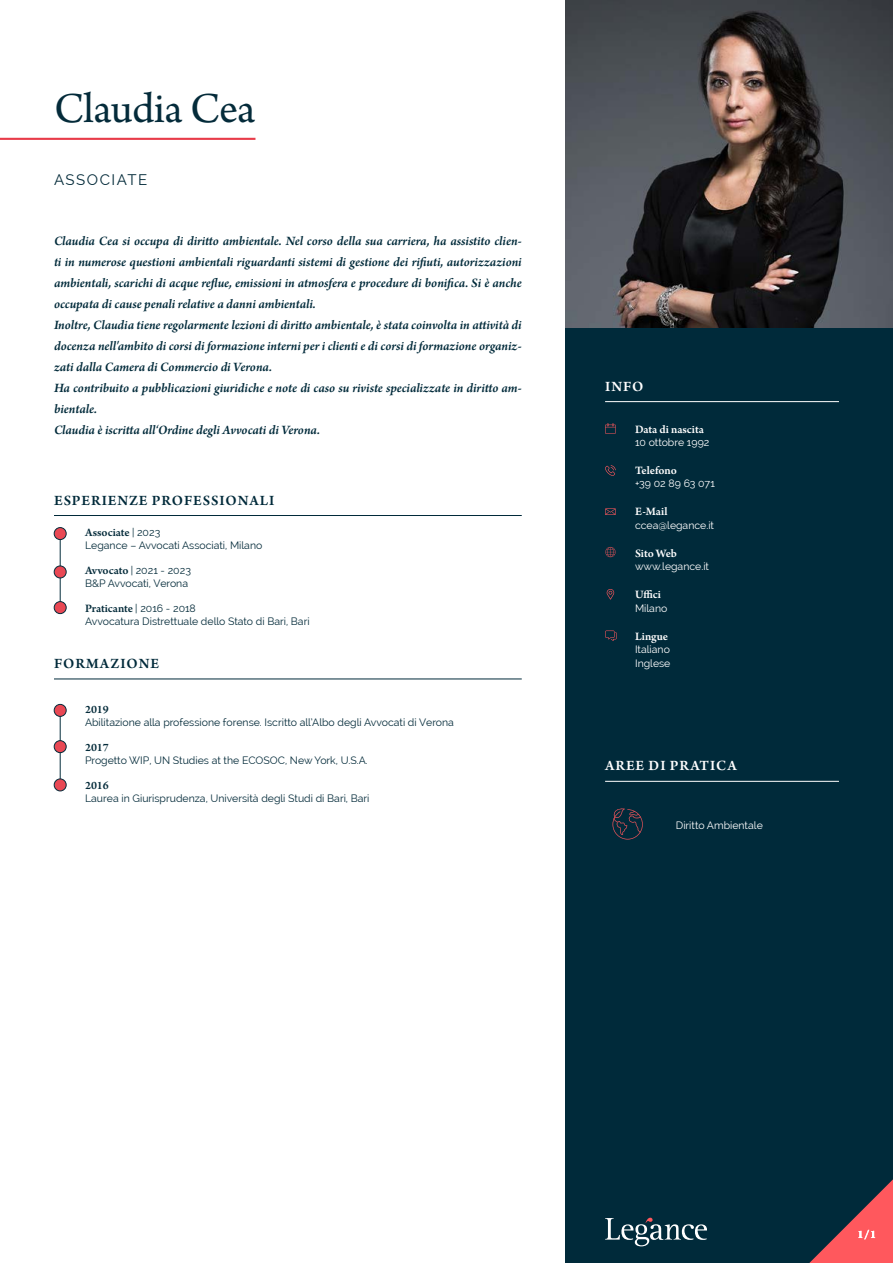
<style>
.page{position:relative;width:893px;height:1263px;background:#fff}
.page>*{position:absolute;margin:0;border:0;box-sizing:border-box;transform-origin:0 0}
.t1{font:45px "Arno Pro";letter-spacing:-.015em;color:#042b3a}
.t2{font:600 15px "Arno Pro";letter-spacing:.06em;color:#002a3a}
.t3{font:600 15px "Arno Pro";letter-spacing:.06em;color:#fff}
.t4{font:15px "Raleway";letter-spacing:.1em;color:#042b3a}
.t5{font:italic 600 13.5px/21px "Arno Pro";letter-spacing:-.005em;color:#002a3a}
.t6{font:600 12px "Arno Pro";color:#fff}
.t7{font:600 12px "Arno Pro";color:#042b3a}
.t8{font:10.5px/12.6px "Raleway";color:#042b3a}
.t9{font:10.5px/13.5px "Raleway";color:#fff}
.s1{font-family:"Raleway";font-weight:400;font-size:10.5px}
.s2{font-family:"Arno Pro";font-weight:600;font-size:12px}
</style>
<div class="page">
<div style="left:566px;top:0;width:327px;height:1263px;background:#002a3a"></div>
<svg style="left:605px;top:1218px;width:102px;height:28px"></svg>
<svg style="left:809px;top:1179px;width:84px;height:84px"></svg>
<svg style="left:607px;top:589px;width:7px;height:11px"></svg>
<svg style="left:605px;top:508px;width:11px;height:7px"></svg>
<svg style="left:605px;top:465px;width:11px;height:11px"></svg>
<svg style="left:605px;top:547px;width:11px;height:10px"></svg>
<svg style="left:605px;top:423px;width:11px;height:11px"></svg>
<svg style="left:605px;top:630px;width:12px;height:11px"></svg>
<hr style="left:605px;top:401px;width:234px;height:1px;background:#fff">
<hr style="left:605px;top:781px;width:234px;height:1px;background:#fff">
<hr style="left:54px;top:515px;width:468px;height:1px;background:#002a3a">
<hr style="left:54px;top:679px;width:468px;height:1px;background:#002a3a">
<hr style="left:0;top:138px;width:255px;height:2px;background:#e83c4a">
<hr style="left:60px;top:534px;width:1px;height:74px;background:#042d3b">
<div style="left:54px;top:528px;width:12px;height:12px;background:#e94854;border-radius:50%"></div>
<div style="left:54px;top:527px;width:12px;height:13px;border:1px solid #042b3a;border-radius:50%"></div>
<div style="left:54px;top:566px;width:12px;height:12px;background:#e94854;border-radius:50%"></div>
<div style="left:54px;top:566px;width:12px;height:12px;border:1px solid #042b3a;border-radius:50%"></div>
<div style="left:54px;top:602px;width:12px;height:12px;background:#e94854;border-radius:50%"></div>
<div style="left:54px;top:601px;width:12px;height:13px;border:1px solid #042b3a;border-radius:50%"></div>
<hr style="left:60px;top:710px;width:1px;height:75px;background:#042d3b">
<div style="left:54px;top:704px;width:12px;height:12px;background:#e94854;border-radius:50%"></div>
<div style="left:54px;top:704px;width:12px;height:12px;border:1px solid #042b3a;border-radius:50%"></div>
<div style="left:54px;top:741px;width:12px;height:12px;background:#e94854;border-radius:50%"></div>
<div style="left:54px;top:740px;width:12px;height:13px;border:1px solid #042b3a;border-radius:50%"></div>
<div style="left:54px;top:779px;width:12px;height:12px;background:#e94854;border-radius:50%"></div>
<div style="left:54px;top:779px;width:12px;height:12px;border:1px solid #042b3a;border-radius:50%"></div>
<svg style="left:612px;top:808px;width:31px;height:31px"></svg>
<img style="left:566px;top:0;width:327px;height:327px">
<h1 class="t1" style="left:54px;top:83px;width:203px">Claudia Cea</h1>
<p class="t4" style="left:54px;top:171px;width:95px">ASSOCIATE</p>
<p class="t5" style="left:54px;top:231px;width:469px">Claudia Cea si occupa di diritto ambientale. Nel corso della sua carriera, ha assistito clien&shy;ti in numerose questioni ambientali riguardanti sistemi di gestione dei rifiuti, autorizzazioni ambientali, scarichi di acque reflue, emissioni in atmosfera e procedure di bonifica. Si è anche occupata di cause penali relative a danni ambientali.<br>Inoltre, Claudia tiene regolarmente lezioni di diritto ambientale, è stata coinvolta in attività di docenza nell'ambito di corsi di formazione interni per i clienti e di corsi di formazione organiz&shy;zati dalla Camera di Commercio di Verona.<br>Ha contribuito a pubblicazioni giuridiche e note di caso su riviste specializzate in diritto am&shy;bientale.<br>Claudia è iscritta all‘Ordine degli Avvocati di Verona.</p>
<p class="t2" style="left:54px;top:491px;width:222px">ESPERIENZE PROFESSIONALI</p>
<p class="t7" style="left:85px;top:526px;width:77px">Associate <span class="s1">| 2023</span></p>
<p class="t8" style="left:85px;top:539px;width:179px">Legance – Avvocati Associati, Milano</p>
<p class="t8" style="left:85px;top:564px;width:107px"><span class="s2">Avvocato</span> | 2021 - 2023<br>B&amp;P Avvocati, Verona</p>
<p class="t7" style="left:85px;top:602px;width:112px">Praticante <span class="s1">| 2016 - 2018</span></p>
<p class="t8" style="left:85px;top:615px;width:226px">Avvocatura Distrettuale dello Stato di Bari, Bari</p>
<p class="t2" style="left:54px;top:655px;width:107px">FORMAZIONE</p>
<p class="t7" style="left:85px;top:703px;width:25px">2019</p>
<p class="t8" style="left:85px;top:716px;width:370px">Abilitazione alla professione forense. Iscritto all’Albo degli Avvocati di Verona</p>
<p class="t7" style="left:85px;top:740px;width:25px">2017</p>
<p class="t8" style="left:85px;top:754px;width:284px">Progetto WIP, UN Studies at the ECOSOC, New York, U.S.A.</p>
<p class="t7" style="left:85px;top:778px;width:25px">2016</p>
<p class="t8" style="left:85px;top:792px;width:286px">Laurea in Giurisprudenza, Università degli Studi di Bari, Bari</p>
<p class="t3" style="left:605px;top:378px;width:40px">INFO</p>
<p class="t6" style="left:635px;top:422px;width:70px">Data di nascita</p>
<p class="t9" style="left:635px;top:436px;width:76px">10 ottobre 1992</p>
<p class="t6" style="left:635px;top:463px;width:43px">Telefono</p>
<p class="t9" style="left:635px;top:477px;width:81px">+39 02 89 63 071</p>
<p class="t6" style="left:635px;top:505px;width:34px">E-Mail</p>
<p class="t9" style="left:635px;top:518px;width:81px">ccea@legance.it</p>
<p class="t6" style="left:635px;top:546px;width:43px">Sito Web</p>
<p class="t9" style="left:635px;top:560px;width:76px">www.legance.it</p>
<p class="t6" style="left:635px;top:588px;width:28px">Uffici</p>
<p class="t9" style="left:635px;top:601px;width:34px">Milano</p>
<p class="t6" style="left:635px;top:629px;width:35px">Lingue</p>
<p class="t9" style="left:635px;top:643px;width:37px">Italiano<br>Inglese</p>
<p class="t3" style="left:605px;top:757px;width:133px">AREE DI PRATICA</p>
<p class="t9" style="left:676px;top:818px;width:89px">Diritto Ambientale</p>
<p class="t6" style="left:857px;top:1228px;width:20px">1/1</p>
</div>
